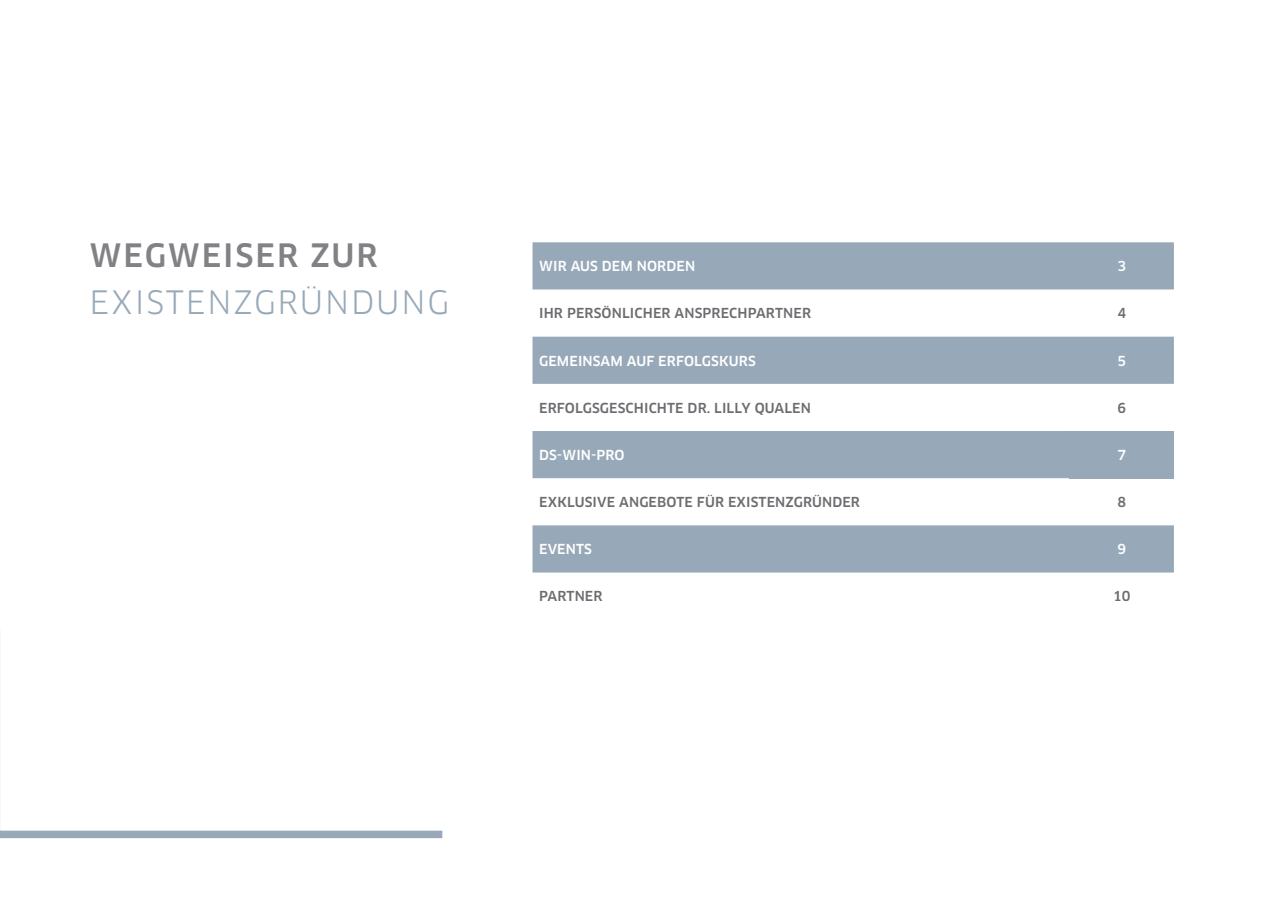
<style>
.page{position:relative;width:1276px;height:919px;background:#fff}
.page>*{position:absolute;margin:0;border:0;box-sizing:border-box;transform-origin:0 0}
.t1{font:31.5px "Clan Pro";letter-spacing:.06em;color:#97a9b9}
.t2{font:500 31.5px "Clan Pro";letter-spacing:.06em;color:#808285}
.t3{font:500 13.5px "Clan Pro";letter-spacing:.01em;color:#6c6d70}
.t4{font:500 13.5px "Clan Pro";letter-spacing:.01em;color:#fff}
</style>
<div class="page">
<div style="left:0;top:830px;width:442px;height:8px;background:#97a9b9"></div>
<svg style="left:532px;top:242px;width:642px;height:330px;fill:#97a9b9"></svg>
<div style="left:1070px;top:431px;width:104px;height:47px;background:#97a9b9"></div>
<h1 class="t2" style="left:89px;top:238px;width:290px">WEGWEISER ZUR</h1>
<h1 class="t1" style="left:89px;top:286px;width:361px">EXISTENZGRÜNDUNG</h1>
<p class="t4" style="left:539px;top:259px;width:158px">WIR AUS DEM NORDEN</p>
<p class="t4" style="left:1117px;top:259px;width:10px">3</p>
<p class="t3" style="left:539px;top:306px;width:273px">IHR PERSÖNLICHER ANSPRECHPARTNER</p>
<p class="t3" style="left:1117px;top:306px;width:10px">4</p>
<p class="t4" style="left:539px;top:353px;width:218px">GEMEINSAM AUF ERFOLGSKURS</p>
<p class="t4" style="left:1117px;top:353px;width:10px">5</p>
<p class="t3" style="left:539px;top:400px;width:273px">ERFOLGSGESCHICHTE DR. LILLY QUALEN</p>
<p class="t3" style="left:1117px;top:400px;width:10px">6</p>
<p class="t4" style="left:539px;top:447px;width:87px">DS-WIN-PRO</p>
<p class="t4" style="left:1117px;top:447px;width:10px">7</p>
<p class="t3" style="left:539px;top:495px;width:322px">EXKLUSIVE ANGEBOTE FÜR EXISTENZGRÜNDER</p>
<p class="t3" style="left:1117px;top:495px;width:10px">8</p>
<p class="t4" style="left:539px;top:542px;width:54px">EVENTS</p>
<p class="t4" style="left:1117px;top:542px;width:10px">9</p>
<p class="t3" style="left:539px;top:589px;width:65px">PARTNER</p>
<p class="t3" style="left:1113px;top:589px;width:19px">10</p>
</div>
